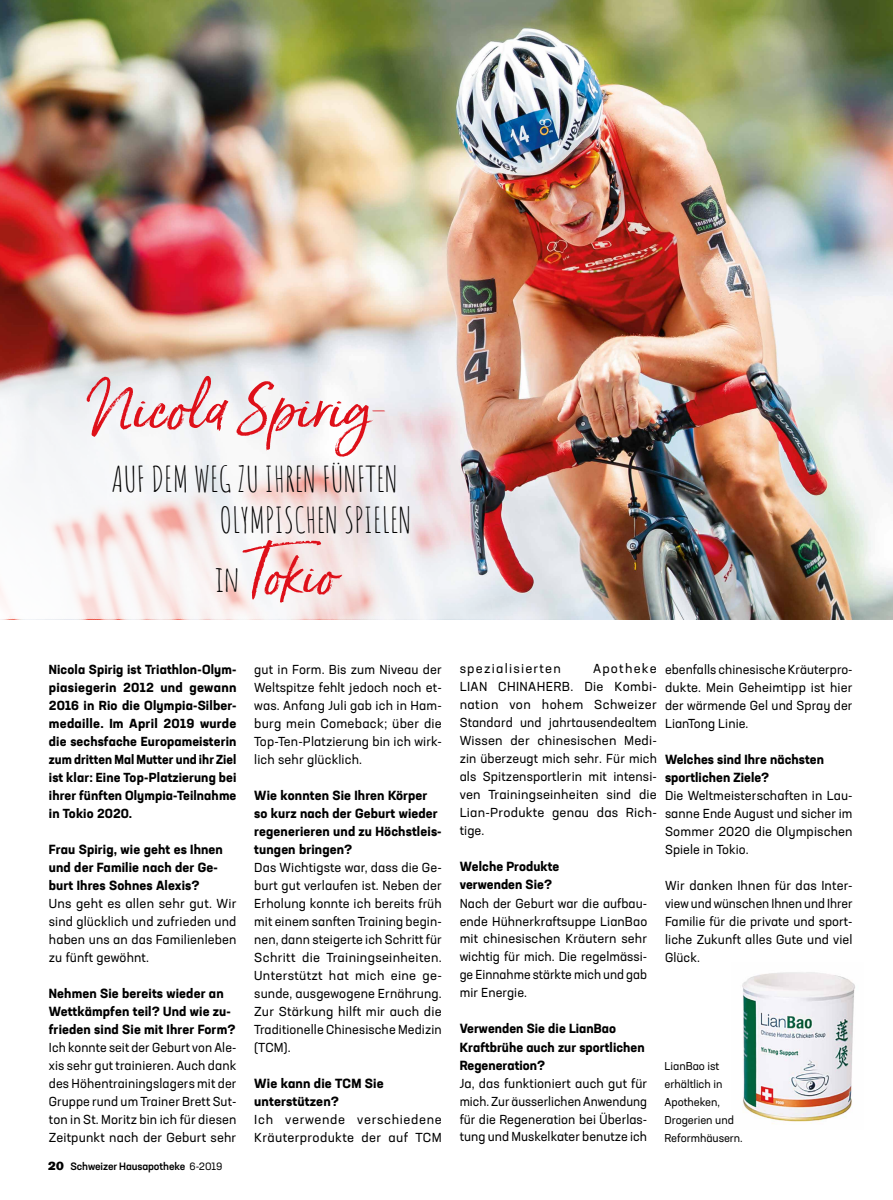
<style>
.page{position:relative;width:893px;height:1200px;background:#fff}
.page>*{position:absolute;margin:0;border:0;box-sizing:border-box;transform-origin:0 0}
.t1{font:56.1px "Born Ready Slanted";color:#de1019}
.t2{font:50.85px "Born Ready Slanted";color:#de1019}
.t3{font:34.5px/41.4px "Amatic SC";color:#000}
.t4{font:700 13.05px/18px "Neusa Next Std";letter-spacing:.01em;color:#000}
.t5{font:12.9px/18px "Neusa Next Std";letter-spacing:.01em;color:#000;text-align:justify}
.t6{font:700 12.9px/18px "Neusa Next Std";letter-spacing:.01em;color:#000;text-align:justify}
.t7{font:12.9px/18px "Neusa Next Std";letter-spacing:.035em;color:#000}
.t8{font:12.9px "Neusa Next Std";letter-spacing:.095em;color:#000}
.t9{font:11.25px/18px "Neusa Next Std";letter-spacing:-.005em;color:#000}
.t10{font:500 10.5px "Neusa Next Std";letter-spacing:-.01em;color:#000}
.s1{font-family:"Amatic SC";font-size:41.25px}
.s2{font-family:"Amatic SC";font-size:35.55px;color:#000}
.s3{font-size:56.1px}
.s4{font-family:"Akzidenz Grotesk BE Super";font-weight:400;font-size:12px}
.s5{font-weight:400}
</style>
<div class="page">
<img style="left:0;top:0;width:893px;height:619px">
<img style="left:0;top:309px;width:615px;height:310px">
<img style="left:742px;top:972px;width:113px;height:152px">
<img style="left:876px;top:377px;width:17px;height:221px">
<h1 class="t1" style="left:84px;top:374px;width:304px">Nicola Spirig<span class="s1">–</span></h1>
<h3 class="t3" style="left:220px;top:456px;width:194px;text-indent:-108px">AUF DEM WEG ZU IHREN FÜNFTEN<br>OLYMPISCHEN SPIELEN</h3>
<h2 class="t2" style="left:215px;top:544px;width:122px"><span class="s2">in</span><span class="s3">T</span>okio</h2>
<p class="t6" style="left:49px;top:659px;width:189px">Nicola Spirig ist Triathlon-Olym&shy;piasiegerin 2012 und gewann 2016 in Rio die Olympia-Silber&shy;medaille. Im April 2019 wurde die sechsfache Europameisterin zum dritten Mal Mutter und ihr Ziel ist klar: Eine Top-Platzierung bei ihrer fünften Olympia-Teilnahme in Tokio 2020.</p>
<p class="t4" style="left:49px;top:839px;width:176px">Frau Spirig, wie geht es Ihnen und der Familie nach der Ge&shy;burt Ihres Sohnes Alexis?</p>
<p class="t5" style="left:49px;top:893px;width:189px">Uns geht es allen sehr gut. Wir sind glücklich und zufrieden und haben uns an das Familienleben zu fünft gewöhnt.</p>
<p class="t4" style="left:49px;top:983px;width:188px">Nehmen Sie bereits wieder an<br>Wettkämpfen teil? Und wie zu&shy;frieden sind Sie mit Ihrer Form?</p>
<p class="t5" style="left:49px;top:1037px;width:189px">Ich konnte seit der Geburt von Ale&shy;xis sehr gut trainieren. Auch dank des Höhentrainingslagers mit der Gruppe rund um Trainer Brett Sut&shy;ton in St. Moritz bin ich für diesen Zeitpunkt nach der Geburt sehr</p>
<p class="t10" style="left:48px;top:1159px;width:176px"><span class="s4">20</span> Schweizer Hausapotheke <span class="s5">6-2019</span></p>
<p class="t5" style="left:254px;top:659px;width:189px">gut in Form. Bis zum Niveau der Weltspitze fehlt jedoch noch et&shy;was. Anfang Juli gab ich in Ham&shy;burg mein Comeback; über die Top-Ten-Platzierung bin ich wirk&shy;lich sehr glücklich.</p>
<p class="t4" style="left:254px;top:785px;width:189px">Wie konnten Sie Ihren Körper so kurz nach der Geburt wieder regenerieren und zu Höchstleis&shy;tungen bringen?</p>
<p class="t5" style="left:254px;top:857px;width:189px">Das Wichtigste war, dass die Ge&shy;burt gut verlaufen ist. Neben der Erholung konnte ich bereits früh mit einem sanften Training begin&shy;nen, dann steigerte ich Schritt für Schritt die Trainingseinheiten.<br>Unterstützt hat mich eine ge&shy;sunde, ausgewogene Ernährung.<br>Zur Stärkung hilft mir auch die Traditionelle Chinesische Medizin (TCM).</p>
<p class="t4" style="left:254px;top:1073px;width:131px">Wie kann die TCM Sie unterstützen?</p>
<p class="t7" style="left:254px;top:1109px;width:189px">Ich verwende verschiedene<br>Kräuterprodukte der auf TCM</p>
<p class="t5" style="left:460px;top:659px;width:199px;text-indent:133px">Apotheke LIAN CHINAHERB. Die Kombi&shy;nation von hohem Schweizer Standard und jahrtausendealtem Wissen der chinesischen Medi&shy;zin überzeugt mich sehr. Für mich als Spitzensportlerin mit intensi&shy;ven Trainingseinheiten sind die Lian-Produkte genau das Rich&shy;tige.</p>
<p class="t4" style="left:460px;top:857px;width:101px">Welche Produkte verwenden Sie?</p>
<p class="t5" style="left:460px;top:893px;width:189px">Nach der Geburt war die aufbau&shy;ende Hühnerkraftsuppe LianBao mit chinesischen Kräutern sehr wichtig für mich. Die regelmässi&shy;ge Einnahme stärkte mich und gab mir Energie.</p>
<p class="t4" style="left:460px;top:1019px;width:187px">Verwenden Sie die LianBao<br>Kraftbrühe auch zur sportlichen<br>Regeneration?</p>
<p class="t5" style="left:460px;top:1073px;width:189px">Ja, das funktioniert auch gut für mich. Zur äusserlichen Anwendung für die Regeneration bei Überlas&shy;tung und Muskelkater benutze ich</p>
<p class="t8" style="left:460px;top:660px;width:103px">spezialisierten</p>
<p class="t5" style="left:665px;top:659px;width:189px">ebenfalls chinesische Kräuterpro&shy;dukte. Mein Geheimtipp ist hier der wärmende Gel und Spray der LianTong Linie.</p>
<p class="t4" style="left:665px;top:749px;width:160px">Welches sind Ihre nächsten sportlichen Ziele?</p>
<p class="t5" style="left:665px;top:785px;width:189px">Die Weltmeisterschaften in Lau&shy;sanne Ende August und sicher im Sommer 2020 die Olympischen Spiele in Tokio.</p>
<p class="t5" style="left:665px;top:875px;width:189px">Wir danken Ihnen für das Inter&shy;view und wünschen Ihnen und Ihrer Familie für die private und sport&shy;liche Zukunft alles Gute und viel Glück.</p>
<p class="t9" style="left:665px;top:1056px;width:80px">LianBao ist erhältlich in<br>Apotheken,<br>Drogerien und<br>Reformhäusern.</p>
</div>
